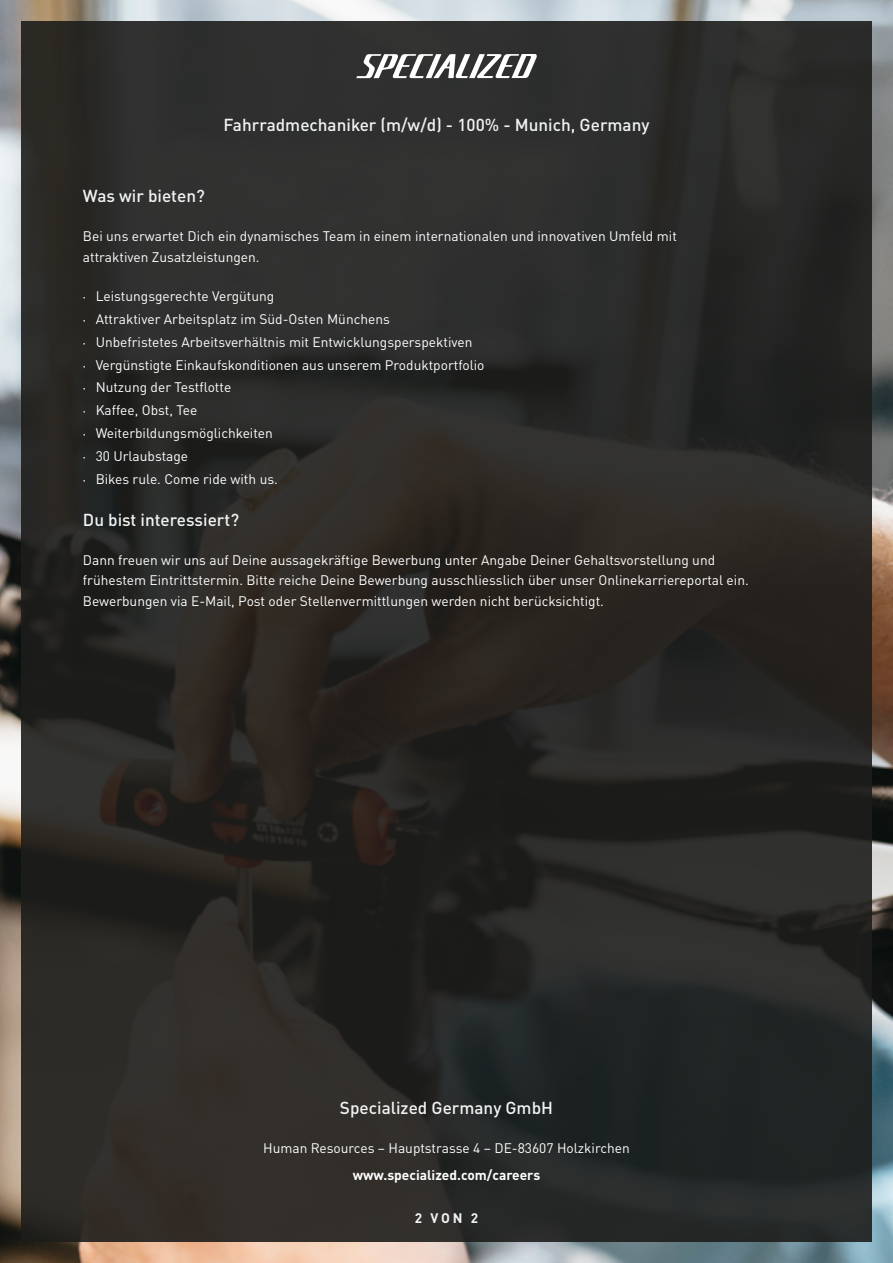
<style>
.page{position:relative;width:893px;height:1263px;background:#fff}
.page>*{position:absolute;margin:0;border:0;box-sizing:border-box;transform-origin:0 0}
.t1{font:500 17.1px "DIN Pro";color:#f1f2f2}
.t2{font:13.8px/23px "DIN Pro";color:#fff}
.t3{font:700 13.8px "DIN Pro";color:#fff}
.t4{font:700 13.8px "DIN Pro";color:#f1f2f2}
.s1{font-family:"Minion Pro"}
</style>
<div class="page">
<img style="left:0;top:0;width:893px;height:1263px">
<div style="left:21px;top:21px;width:851px;height:1221px;background:linear-gradient(to bottom,#2c2c2a,#262523)"></div>
<svg style="left:356px;top:54px;width:181px;height:24px"></svg>
<p class="t1" style="left:223px;top:111px;width:427px">Fahrradmechaniker (m/w/d) - 100% - Munich, Germany</p>
<p class="t1" style="left:83px;top:182px;width:123px">Was wir bieten?</p>
<p class="t2" style="left:83px;top:225px;width:595px;line-height:20.5px">Bei uns erwartet Dich ein dynamisches Team in einem internationalen und innovativen Umfeld mit attraktiven Zusatzleistungen.</p>
<p class="t2" style="left:83px;top:283px;width:403px"><span class="s1">·</span> Leistungsgerechte Vergütung<br><span class="s1">·</span> Attraktiver Arbeitsplatz im Süd-Osten Münchens<br><span class="s1">·</span> Unbefristetes Arbeitsverhältnis mit Entwicklungsperspektiven<br><span class="s1">·</span> Vergünstigte Einkaufskonditionen aus unserem Produktportfolio <span class="s1">·</span> Nutzung der Testflotte<br><span class="s1">·</span> Kaffee, Obst, Tee<br><span class="s1">·</span> Weiterbildungsmöglichkeiten<br><span class="s1">·</span> 30 Urlaubstage<br><span class="s1">·</span> Bikes rule. Come ride with us.</p>
<p class="t1" style="left:83px;top:505px;width:158px">Du bist interessiert?</p>
<p class="t2" style="left:83px;top:548px;width:667px;line-height:20.5px">Dann freuen wir uns auf Deine aussagekräftige Bewerbung unter Angabe Deiner Gehaltsvorstellung und frühestem Eintrittstermin. Bitte reiche Deine Bewerbung ausschliesslich über unser Onlinekarriereportal ein.<br>Bewerbungen via E-Mail, Post oder Stellenvermittlungen werden nicht berücksichtigt.</p>
<p class="t1" style="left:340px;top:1093px;width:215px">Specialized Germany GmbH</p>
<p class="t2" style="left:263px;top:1135px;width:368px">Human Resources – Hauptstrasse 4 – DE-83607 Holzkirchen</p>
<p class="t3" style="left:353px;top:1163px;width:189px">www.specialized.com/careers</p>
<p class="t4" style="left:415px;top:1207px;width:65px">2 VON 2</p>
</div>
